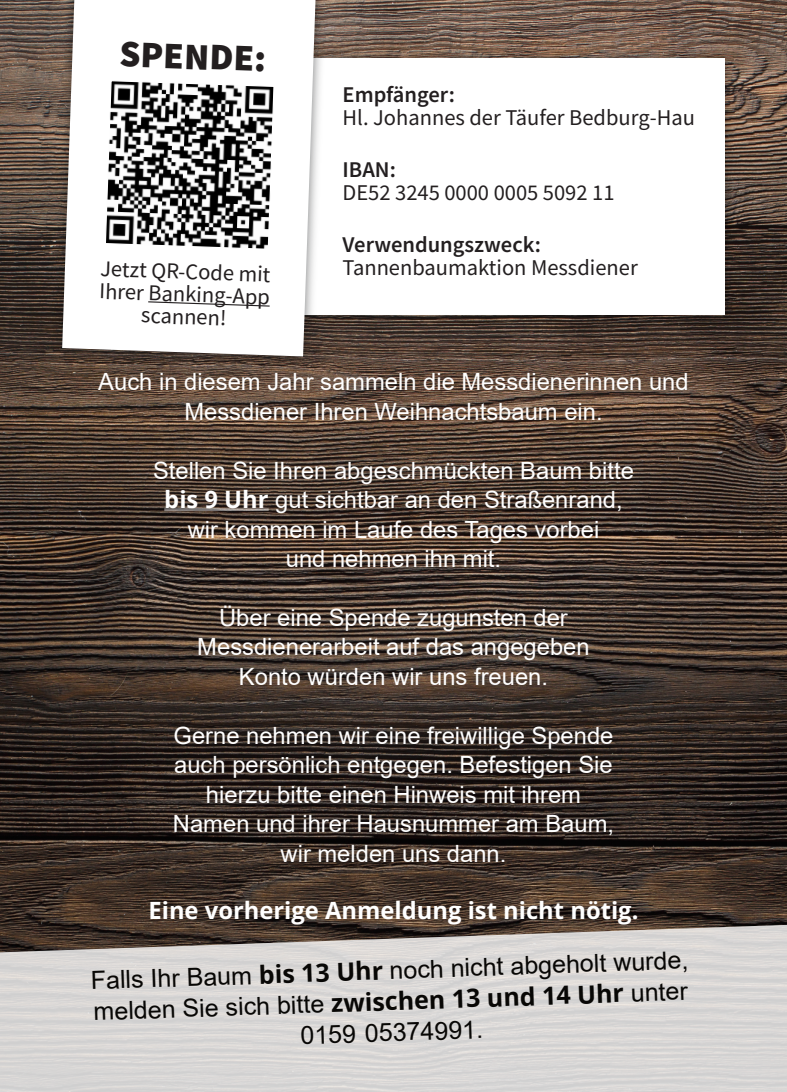
<style>
.page{position:relative;width:787px;height:1092px;background:#fff}
.page>*{position:absolute;margin:0;border:0;box-sizing:border-box;transform-origin:0 0}
.t1{font:900 37.5px "Source Sans Pro";color:#231f20}
.t2{font:25px/31px "Arial";color:#080705;text-align:center}
.t3{font:23.75px/29.5px "Arial";color:#fff;text-align:center}
.t4{font:700 23.75px "Open Sans";color:#fff}
.t5{font:22.5px/22.5px "Source Sans Pro";color:#231f20;text-align:center}
.t6{font:600 22.5px "Source Sans Pro";color:#231f20}
.s1{font-family:"Open Sans";font-weight:700}
</style>
<div class="page">
<img style="left:0;top:0;width:787px;height:923px">
<hr style="left:164px;top:508px;width:105px;height:1px;background:#fff">
<hr style="left:164px;top:510px;width:105px;height:1px;background:#fff">
<svg style="left:0;top:923px;width:787px;height:168px;background:#cac7c5"></svg>
<img style="left:327px;top:46px;width:409px;height:280px">
<div style="left:272px;top:58px;width:453px;height:256px;background:#fff"></div>
<img style="left:51px;top:0;width:276px;height:367px">
<svg style="left:62px;top:0;width:255px;height:356px"></svg>
<svg style="left:148px;top:301px;width:122px;height:5px"></svg>
<svg style="left:104px;top:79px;width:171px;height:171px"></svg>
<h1 class="t1" style="left:120px;top:38px;width:148px;rotate:2deg">SPENDE:</h1>
<p class="t5" style="left:100px;top:259px;width:172px;rotate:2deg">Jetzt QR-Code mit<br>Ihrer Banking-App scannen!</p>
<p class="t6" style="left:342px;top:85px;width:114px">Empfänger:</p>
<p class="t5" style="left:342px;top:108px;width:354px">Hl. Johannes der Täufer Bedburg-Hau</p>
<p class="t6" style="left:342px;top:160px;width:55px">IBAN:</p>
<p class="t5" style="left:342px;top:183px;width:273px">DE52 3245 0000 0005 5092 11</p>
<p class="t6" style="left:342px;top:235px;width:200px">Verwendungszweck:</p>
<p class="t5" style="left:342px;top:258px;width:297px">Tannenbaumaktion Messdiener</p>
<p class="t3" style="left:98px;top:369px;width:592px">Auch in diesem Jahr sammeln die Messdienerinnen und<br>Messdiener Ihren Weihnachtsbaum ein.</p>
<p class="t3" style="left:153px;top:457px;width:482px">Stellen Sie Ihren abgeschmückten Baum bitte <span class="s1">bis 9 Uhr</span> gut sichtbar an den Straßenrand, wir kommen im Laufe des Tages vorbei<br>und nehmen ihn mit.</p>
<p class="t3" style="left:197px;top:605px;width:394px">Über eine Spende zugunsten der<br>Messdienerarbeit auf das angegeben<br>Konto würden wir uns freuen.</p>
<p class="t3" style="left:173px;top:722px;width:442px">Gerne nehmen wir eine freiwillige Spende auch persönlich entgegen. Befestigen Sie hierzu bitte einen Hinweis mit ihrem Namen und ihrer Hausnummer am Baum, wir melden uns dann.</p>
<p class="t4" style="left:148px;top:894px;width:491px">Eine vorherige Anmeldung ist nicht nötig.</p>
<p class="t2" style="left:90px;top:967px;width:599px;rotate:-2deg">Falls Ihr Baum <span class="s1">bis 13 Uhr</span> noch nicht abgeholt wurde, melden Sie sich bitte <span class="s1">zwischen 13 und 14 Uhr</span> unter<br>0159 05374991.</p>
</div>
